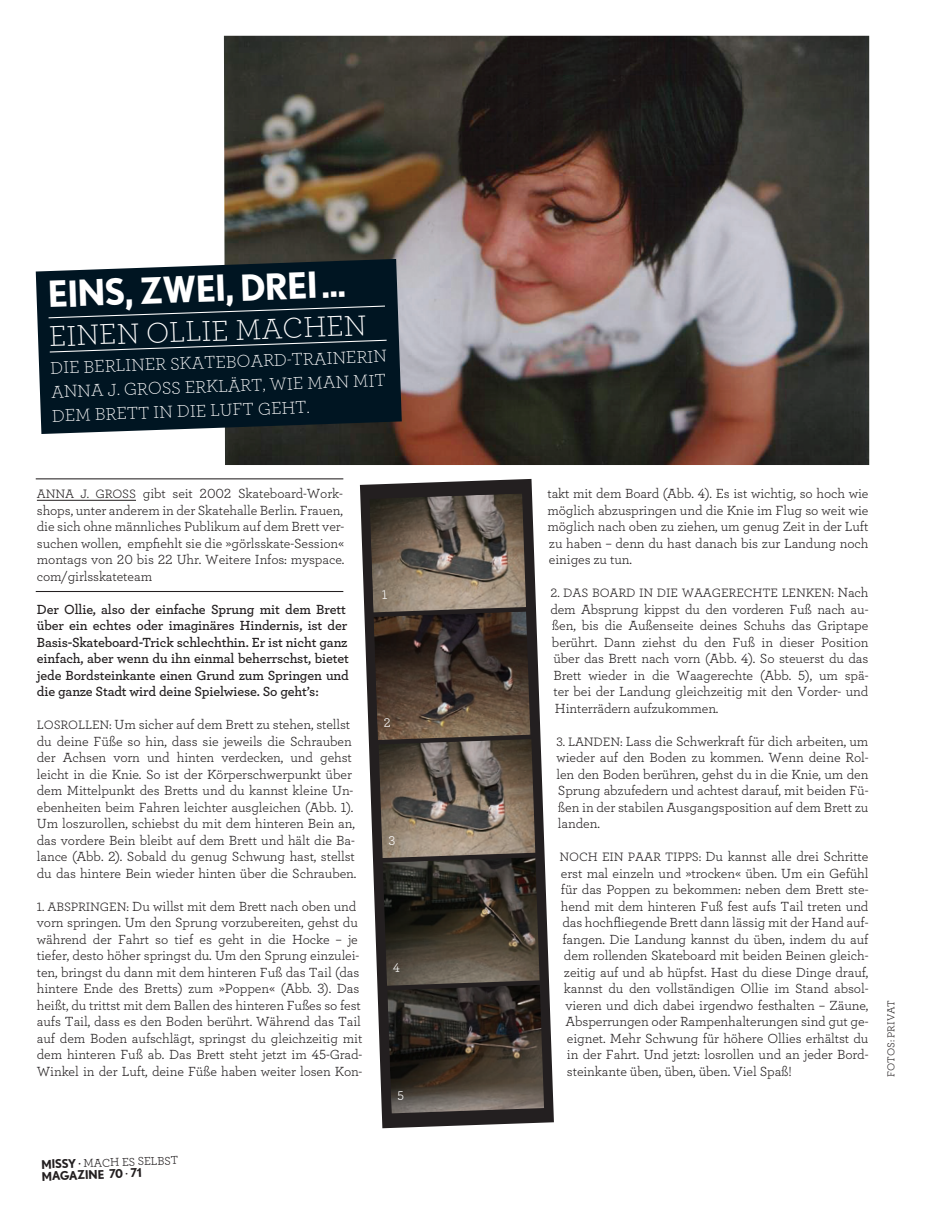
<style>
.page{position:relative;width:939px;height:1216px;background:#fff}
.page>*{position:absolute;margin:0;border:0;box-sizing:border-box;transform-origin:0 0}
.t1{font:700 36px "Nobel";color:#fff}
.t2{font:300 30px "Archer";color:#fff}
.t3{font:300 18px/24px "Archer";color:#fff;text-align:justify}
.t4{font:13.8px/16.5px "Archer";letter-spacing:-.01em;color:#231f20;text-align:justify}
.t5{font:600 13.8px/16.5px "Archer";letter-spacing:-.01em;color:#231f20}
.t6{font:12.75px "Archer";letter-spacing:-.01em;color:#231f20}
.t7{font:12px "Archer";color:#231f20}
.t8{font:700 12px "Nobel";color:#231f20}
.t9{font:10.5px "Archer";color:#231f20}
.s1{font-size:12.75px}
.s2{font-family:"Archer Book LF"}
.s3{font-family:"Archer Book LF";font-size:12.75px}
.s4{font-family:"Nobel";font-weight:700}
.s5{font-family:"Archer Thin LF"}
.s6{font-family:"Archer Thin LF";font-weight:400}
.s7{font-size:13.8px}
</style>
<div class="page">
<img style="left:224px;top:36px;width:645px;height:429px">
<hr style="left:37px;top:500px;width:99px;height:1px;background:#231f20">
<hr style="left:36px;top:478px;width:307px;height:1px;background:#231f20">
<svg style="left:36px;top:259px;width:366px;height:175px;background:#10232e"></svg>
<svg style="left:49px;top:339px;width:339px;height:14px;background:#132632"></svg>
<svg style="left:47px;top:305px;width:339px;height:14px;background:#132632"></svg>
<svg style="left:360px;top:479px;width:194px;height:649px"></svg>
<img style="left:379px;top:739px;width:156px;height:119px">
<img style="left:383px;top:857px;width:157px;height:128px">
<img style="left:387px;top:984px;width:157px;height:129px">
<img style="left:369px;top:493px;width:157px;height:119px">
<img style="left:373px;top:611px;width:157px;height:129px">
<hr style="left:36px;top:591px;width:307px;height:1px;background:#231f20">
<svg style="left:382px;top:589px;width:5px;height:9px"></svg>
<svg style="left:384px;top:717px;width:6px;height:9px"></svg>
<svg style="left:389px;top:836px;width:6px;height:9px"></svg>
<svg style="left:393px;top:963px;width:7px;height:9px"></svg>
<svg style="left:398px;top:1091px;width:6px;height:9px"></svg>
<h1 class="t1" style="left:47px;top:273px;width:300px;rotate:-2deg">EINS, ZWEI, DREI...</h1>
<h2 class="t2" style="left:49px;top:317px;width:319px;rotate:-2deg">EINEN OLLIE MACHEN</h2>
<h3 class="t3" style="left:50px;top:355px;width:338px;rotate:-2deg">DIE BERLINER SKATEBOARD-TRAINERIN ANNA J. GROSS ERKLÄRT, WIE MAN MIT DEM BRETT IN DIE LUFT GEHT.</h3>
<p class="t4" style="left:37px;top:485px;width:309px"><span class="s1">ANNA J. GROSS</span> gibt seit <span class="s2">2002</span> Skateboard-Work&shy;shops, unter anderem in der Skatehalle Berlin. Frauen, die sich ohne männliches Publikum auf dem Brett ver&shy;suchen wollen, empfiehlt sie die »görlsskate-Session« montags von <span class="s2">20</span> bis <span class="s2">22</span> Uhr. Weitere Infos: myspace. com/girlsskateteam</p>
<p class="t5" style="left:37px;top:600px;width:313px">Der Ollie, also der einfache Sprung mit dem Brett über ein echtes oder imaginäres Hindernis, ist der Basis-Skateboard-Trick schlechthin. Er ist nicht ganz einfach, aber wenn du ihn einmal beherrschst, bietet jede Bordsteinkante einen Grund zum Springen und die ganze Stadt wird deine Spielwiese. So geht’s:</p>
<p class="t4" style="left:37px;top:716px;width:321px;text-align:left"><span class="s1">LOSROLLEN:</span> Um sicher auf dem Brett zu stehen, stellst du deine Füße so hin, dass sie jeweils die Schrauben der Achsen vorn und hinten verdecken, und gehst leicht in die Knie. So ist der Körperschwerpunkt über dem Mittelpunkt des Bretts und du kannst kleine Un&shy;ebenheiten beim Fahren leichter ausgleichen (Abb. <span class="s2">1</span>).<br>Um loszurollen, schiebst du mit dem hinteren Bein an, das vordere Bein bleibt auf dem Brett und hält die Ba&shy;lance (Abb. <span class="s2">2</span>). Sobald du genug Schwung hast, stellst du das hintere Bein wieder hinten über die Schrauben.</p>
<p class="t4" style="left:37px;top:897px;width:327px;text-align:left"><span class="s3">1.</span> <span class="s1">ABSPRINGEN:</span> Du willst mit dem Brett nach oben und vorn springen. Um den Sprung vorzubereiten, gehst du während der Fahrt so tief es geht in die Hocke – je tiefer, desto höher springst du. Um den Sprung einzulei&shy;ten, bringst du dann mit dem hinteren Fuß das Tail (das hintere Ende des Bretts) zum »Poppen« (<span class="s2">Abb. 3</span>). Das heißt, du trittst mit dem Ballen des hinteren Fußes so fest aufs Tail, dass es den Boden berührt. Während das Tail auf dem Boden aufschlägt, springst du gleichzeitig mit dem hinteren Fuß ab. Das Brett steht jetzt im <span class="s2">45</span>-Grad-Winkel in der Luft, deine Füße haben weiter losen Kon-</p>
<p class="t7" style="left:41px;top:1157px;width:139px;rotate:-2deg"><span class="s4">MISSY</span> <span class="s5">•</span> MACH ES SELBST</p>
<p class="t8" style="left:42px;top:1168px;width:102px;rotate:-2deg">MAGAZINE 70 <span class="s6">•</span> 71</p>
<p class="t4" style="left:547px;top:485px;width:322px">takt mit dem Board (Abb. <span class="s2">4</span>). Es ist wichtig, so hoch wie möglich abzuspringen und die Knie im Flug so weit wie möglich nach oben zu ziehen, um genug Zeit in der Luft zu haben – denn du hast danach bis zur Landung noch einiges zu tun.</p>
<p class="t6" style="left:550px;top:585px;width:320px"><span class="s2">2.</span> DAS BOARD IN DIE WAAGERECHTE LENKEN: <span class="s7">Nach</span></p>
<p class="t4" style="left:550px;top:600px;width:320px">dem Absprung kippst du den vorderen Fuß nach au&shy;ßen, bis die Außenseite deines Schuhs das Griptape berührt. Dann ziehst du den Fuß in dieser Position über das Brett nach vorn (Abb. <span class="s2">4</span>). So steuerst du das Brett wieder in die Waagerechte (Abb. <span class="s2">5</span>), um spä&shy;ter bei der Landung gleichzeitig mit den Vorder- und Hinterrädern aufzukommen.</p>
<p class="t4" style="left:556px;top:732px;width:314px"><span class="s3">3.</span> <span class="s1">LANDEN:</span> <span class="s2">Lass</span> die Schwerkraft für dich arbeiten, um wieder auf den Boden zu kommen. Wenn deine Rol&shy;len den Boden berühren, gehst du in die Knie, um den Sprung abzufedern und achtest darauf, mit beiden Fü&shy;ßen in der stabilen Ausgangsposition auf dem Brett zu landen.</p>
<p class="t4" style="left:559px;top:848px;width:311px"><span class="s1">NOCH EIN PAAR TIPPS:</span> Du kannst alle drei Schritte</p>
<p class="t4" style="left:561px;top:864px;width:309px">erst mal einzeln und »trocken« üben. Um ein Gefühl</p>
<p class="t4" style="left:561px;top:881px;width:309px">für das Poppen zu bekommen: neben dem Brett ste-</p>
<p class="t4" style="left:561px;top:897px;width:309px">hend mit dem hinteren Fuß fest aufs Tail treten und</p>
<p class="t4" style="left:562px;top:914px;width:308px">das hochfliegende Brett dann lässig mit der Hand auf-</p>
<p class="t4" style="left:562px;top:930px;width:307px">fangen. Die Landung kannst du üben, indem du auf</p>
<p class="t4" style="left:564px;top:947px;width:306px">dem rollenden Skateboard mit beiden Beinen gleich-</p>
<p class="t4" style="left:564px;top:963px;width:306px">zeitig auf und ab hüpfst. Hast du diese Dinge drauf,</p>
<p class="t4" style="left:564px;top:980px;width:306px">kannst du den vollständigen Ollie im Stand absol-</p>
<p class="t4" style="left:565px;top:996px;width:304px">vieren und dich dabei irgendwo festhalten – Zäune,</p>
<p class="t4" style="left:565px;top:1013px;width:304px">Absperrungen oder Rampenhalterungen sind gut ge-</p>
<p class="t4" style="left:567px;top:1029px;width:303px">eignet. Mehr Schwung für höhere Ollies erhältst du</p>
<p class="t4" style="left:567px;top:1046px;width:303px">in der Fahrt. Und jetzt: losrollen und an jeder Bord-</p>
<p class="t4" style="left:567px;top:1062px;width:226px">steinkante üben, üben, üben. Viel Spaß!</p>
<p class="t9" style="left:884px;top:1076px;width:79px;rotate:-90deg">FOTOS: PRIVAT</p>
</div>
